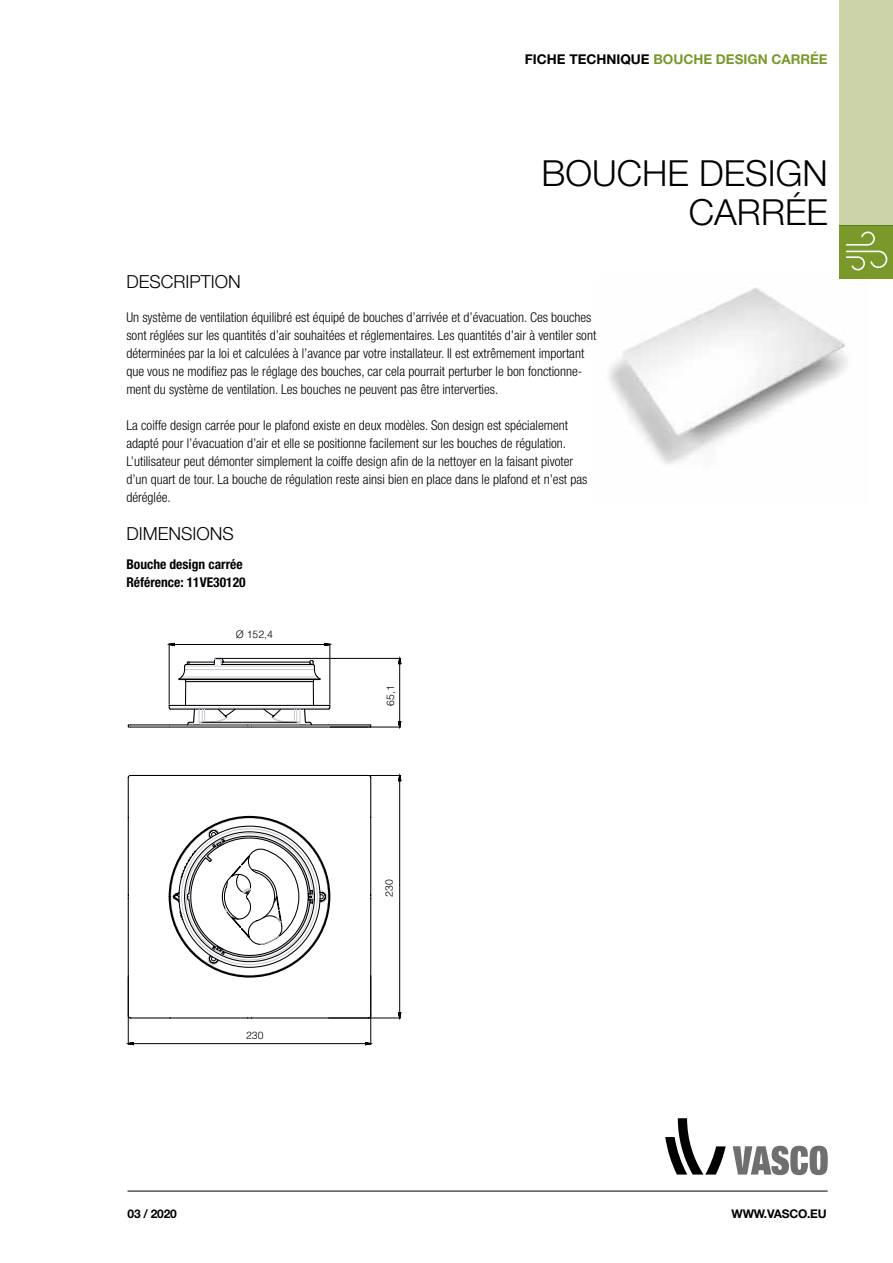
<style>
.page{position:relative;width:893px;height:1263px;background:#fff}
.page>*{position:absolute;margin:0;border:0;box-sizing:border-box;transform-origin:0 0}
.t1{font:300 36px/39px "Helvetica Neue LT Std";color:#000;text-align:right}
.t2{font:300 18px "Helvetica Neue LT Std";color:#000}
.t3{font:300 condensed 13.5px/18px "Helvetica Neue LT Std";color:#000}
.t4{font:700 condensed 13.5px/18px "Helvetica Neue LT Std";color:#000}
.t5{font:700 13.5px "Helvetica Neue LT Std";color:#79992b}
.t6{font:700 12px "Helvetica Neue LT Std";letter-spacing:-.02em;color:#000}
.t7{font:300 10.35px "Helvetica";color:#000}
.s1{color:#000}
</style>
<div class="page">
<div style="left:840px;top:0;width:53px;height:225px;background:#cdd3a9"></div>
<svg style="left:665px;top:1118px;width:61px;height:56px"></svg>
<svg style="left:733px;top:1146px;width:95px;height:29px"></svg>
<div style="left:839px;top:225px;width:54px;height:54px;background:#79992b"></div>
<svg style="left:846px;top:232px;width:41px;height:38px"></svg>
<hr style="left:128px;top:1191px;width:700px;height:1px;background:#000">
<img style="left:609px;top:288px;width:239px;height:176px">
<svg style="left:127px;top:774px;width:245px;height:245px"></svg>
<hr style="left:130px;top:724px;width:40px;height:1px;background:#000">
<hr style="left:130px;top:726px;width:40px;height:1px;background:#000">
<svg style="left:126px;top:1042px;width:8px;height:3px"></svg>
<svg style="left:365px;top:1042px;width:8px;height:3px"></svg>
<hr style="left:134px;top:1043px;width:231px;height:1px;background:#000">
<hr style="left:128px;top:977px;width:1px;height:68px;background:#000">
<hr style="left:370px;top:977px;width:1px;height:68px;background:#000">
<svg style="left:398px;top:1012px;width:4px;height:9px"></svg>
<svg style="left:398px;top:773px;width:4px;height:15px"></svg>
<hr style="left:399px;top:781px;width:1px;height:232px;background:#000">
<hr style="left:370px;top:775px;width:31px;height:1px;background:#000">
<hr style="left:330px;top:1018px;width:71px;height:1px;background:#000">
<svg style="left:398px;top:721px;width:4px;height:9px"></svg>
<svg style="left:398px;top:656px;width:4px;height:15px"></svg>
<hr style="left:399px;top:664px;width:1px;height:58px;background:#000">
<hr style="left:330px;top:727px;width:71px;height:1px;background:#000">
<hr style="left:222px;top:658px;width:179px;height:1px;background:#000">
<svg style="left:165px;top:642px;width:207px;height:336px"></svg>
<hr style="left:174px;top:644px;width:151px;height:1px;background:#000">
<hr style="left:330px;top:643px;width:1px;height:61px;background:#000">
<hr style="left:169px;top:643px;width:1px;height:61px;background:#000">
<p class="t5" style="left:525px;top:50px;width:304px"><span class="s1">FICHE TECHNIQUE</span> BOUCHE DESIGN CARRÉE</p>
<h1 class="t1" style="left:542px;top:153px;width:288px">BOUCHE DESIGN<br>CARRÉE</h1>
<h2 class="t2" style="left:126px;top:271px;width:116px">DESCRIPTION</h2>
<p class="t3" style="left:126px;top:308px;width:471px">Un système de ventilation équilibré est équipé de bouches d’arrivée et d’évacuation. Ces bouches sont réglées sur les quantités d’air souhaitées et réglementaires. Les quantités d’air à ventiler sont déterminées par la loi et calculées à l’avance par votre installateur. Il est extrêmement important que vous ne modifiez pas le réglage des bouches, car cela pourrait perturber le bon fonctionne&shy;ment du système de ventilation. Les bouches ne peuvent pas être interverties.</p>
<p class="t3" style="left:126px;top:416px;width:463px">La coiffe design carrée pour le plafond existe en deux modèles. Son design est spécialement adapté pour l’évacuation d’air et elle se positionne facilement sur les bouches de régulation.<br>L’utilisateur peut démonter simplement la coiffe design afin de la nettoyer en la faisant pivoter d’un quart de tour. La bouche de régulation reste ainsi bien en place dans le plafond et n’est pas déréglée.</p>
<h2 class="t2" style="left:126px;top:523px;width:109px">DIMENSIONS</h2>
<p class="t4" style="left:126px;top:555px;width:121px">Bouche design carrée<br>Référence: 11VE30120</p>
<p class="t7" style="left:236px;top:626px;width:39px">Ø 152,4</p>
<p class="t7" style="left:246px;top:1026px;width:19px">230</p>
<p class="t7" style="left:382px;top:706px;width:22px;rotate:-90deg">65,1</p>
<p class="t7" style="left:380px;top:897px;width:19px;rotate:-90deg">230</p>
<p class="t6" style="left:128px;top:1206px;width:51px">03 / 2020</p>
<p class="t6" style="left:732px;top:1206px;width:97px">WWW.VASCO.EU</p>
</div>
